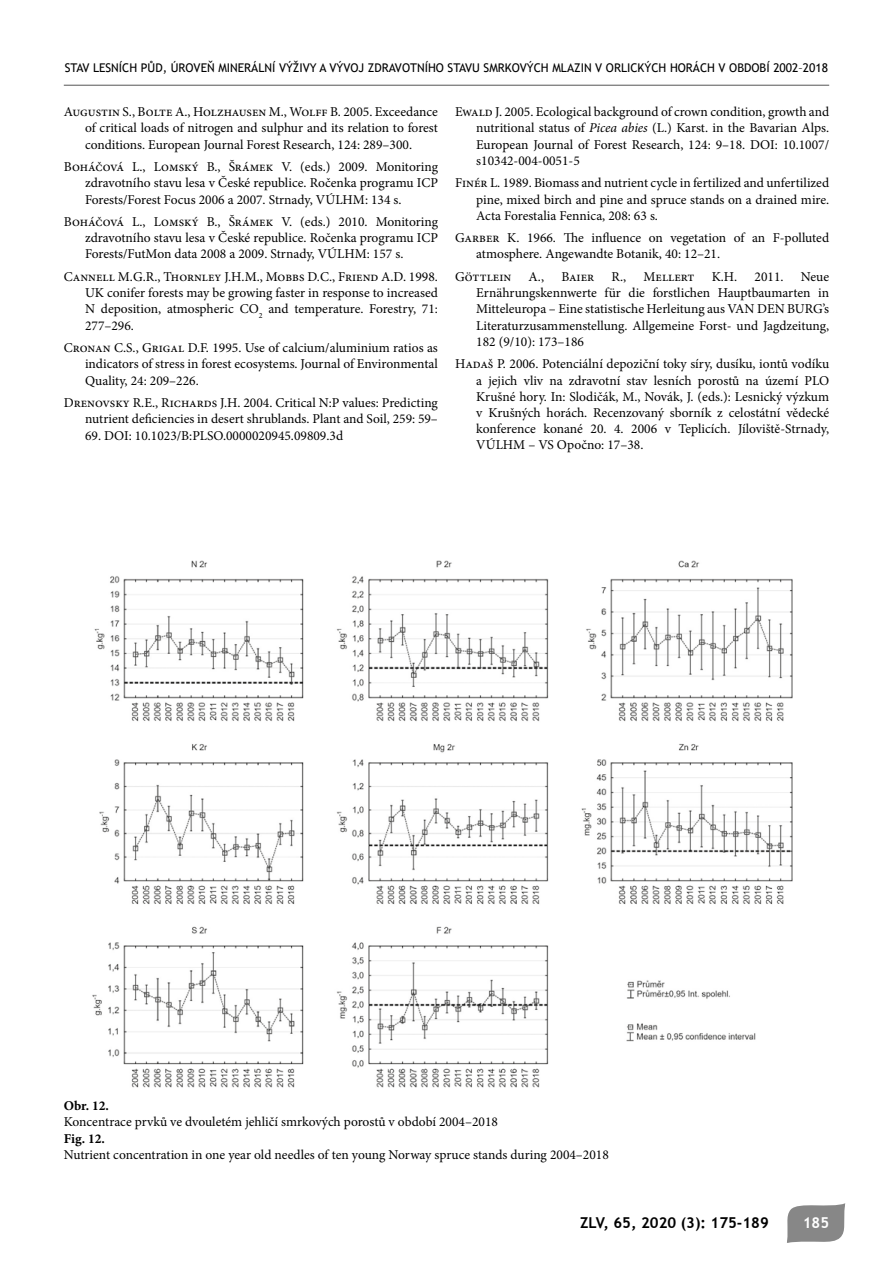
<style>
.page{position:relative;width:893px;height:1263px;background:#fff}
.page>*{position:absolute;margin:0;border:0;box-sizing:border-box;transform-origin:0 0}
.t1{font:700 15px "Trebuchet MS";color:#000}
.t2{font:700 15px "Trebuchet MS";color:#fff}
.t3{font:13.5px/16.2px "Minion Pro";color:#000;text-align:justify}
.t4{font:700 13.5px "Minion Pro";color:#000}
.t5{font:12px "Trebuchet MS";color:#000}
.s1{font-style:italic}
</style>
<div class="page">
<hr style="left:64px;top:85px;width:765px;height:1px;background:#000">
<svg style="left:787px;top:1203px;width:59px;height:40px;background:#999"></svg>
<img style="left:92px;top:560px;width:701px;height:528px">
<p class="t5" style="left:65px;top:60px;width:765px">STAV LESNÍCH PŮD, ÚROVEŇ MINERÁLNÍ VÝŽIVY A VÝVOJ ZDRAVOTNÍHO STAVU SMRKOVÝCH MLAZIN V ORLICKÝCH HORÁCH V OBDOBÍ 2002–2018</p>
<p class="t3" style="left:85px;top:104px;width:354px;text-indent:-21px">Augustin S., Bolte A., Holzhausen M., Wolff B. 2005. Exceedance of critical loads of nitrogen and sulphur and its relation to forest conditions. European Journal Forest Research, 124: 289–300.</p>
<p class="t3" style="left:85px;top:159px;width:354px;text-indent:-21px">Boháčová L., Lomský B., Šrámek V. (eds.) 2009. Monitoring zdravotního stavu lesa v České republice. Ročenka programu ICP Forests/Forest Focus 2006 a 2007. Strnady, VÚLHM: 134 s.</p>
<p class="t3" style="left:85px;top:214px;width:354px;text-indent:-21px">Boháčová L., Lomský B., Šrámek V. (eds.) 2010. Monitoring zdravotního stavu lesa v České republice. Ročenka programu ICP Forests/FutMon data 2008 a 2009. Strnady, VÚLHM: 157 s.</p>
<p class="t3" style="left:85px;top:269px;width:354px;text-indent:-21px">Cannell M.G.R., Thornley J.H.M., Mobbs D.C., Friend A.D. 1998.<br>UK conifer forests may be growing faster in response to increased N deposition, atmospheric CO<sub>2</sub> and temperature. Forestry, 71:<br>277–296.</p>
<p class="t3" style="left:85px;top:340px;width:354px;text-indent:-21px">Cronan C.S., Grigal D.F. 1995. Use of calcium/aluminium ratios as indicators of stress in forest ecosystems. Journal of Environmental Quality, 24: 209–226.</p>
<p class="t3" style="left:64px;top:395px;width:376px;text-align:right">Drenovsky R.E., Richards J.H. 2004. Critical N:P values: Predicting nutrient deficiencies in desert shrublands. Plant and Soil, 259: 59–</p>
<p class="t3" style="left:85px;top:427px;width:260px">69. DOI: 10.1023/B:PLSO.0000020945.09809.3d</p>
<p class="t3" style="left:476px;top:104px;width:354px;text-indent:-21px">Ewald J. 2005. Ecological background of crown condition, growth and nutritional status of <span class="s1">Picea abies</span> (L.) Karst. in the Bavarian Alps.<br>European Journal of Forest Research, 124: 9–18. DOI: 10.1007/ s10342-004-0051-5</p>
<p class="t3" style="left:476px;top:175px;width:354px;text-indent:-21px">Finér L. 1989. Biomass and nutrient cycle in fertilized and unfertilized pine, mixed birch and pine and spruce stands on a drained mire.<br>Acta Forestalia Fennica, 208: 63 s.</p>
<p class="t3" style="left:476px;top:230px;width:354px;text-indent:-21px">Garber K. 1966. The influence on vegetation of an F-polluted atmosphere. Angewandte Botanik, 40: 12–21.</p>
<p class="t3" style="left:455px;top:269px;width:58px">Göttlein</p>
<p class="t3" style="left:529px;top:269px;width:17px">A.,</p>
<p class="t3" style="left:561px;top:269px;width:35px">Baier</p>
<p class="t3" style="left:612px;top:269px;width:16px">R.,</p>
<p class="t3" style="left:644px;top:269px;width:52px">Mellert</p>
<p class="t3" style="left:712px;top:269px;width:27px">K.H.</p>
<p class="t3" style="left:755px;top:269px;width:30px">2011.</p>
<p class="t3" style="left:476px;top:269px;width:354px;text-indent:325px">Neue Ernährungskennwerte für die forstlichen Hauptbaumarten in Mitteleuropa – Eine statistische Herleitung aus VAN DEN BURG’s Literaturzusammenstellung. Allgemeine Forst‐ und Jagdzeitung, 182 (9/10): 173–186</p>
<p class="t3" style="left:476px;top:356px;width:354px;text-indent:-21px">Hadaš P. 2006. Potenciální depoziční toky síry, dusíku, iontů vodíku a jejich vliv na zdravotní stav lesních porostů na území PLO Krušné hory. In: Slodičák, M., Novák, J. (eds.): Lesnický výzkum v Krušných horách. Recenzovaný sborník z celostátní vědecké konference konané 20. 4. 2006 v Teplicích. Jíloviště-Strnady, VÚLHM – VS Opočno: 17–38.</p>
<p class="t4" style="left:64px;top:1096px;width:47px">Obr. 12.</p>
<p class="t3" style="left:64px;top:1114px;width:436px">Koncentrace prvků ve dvouletém jehličí smrkových porostů v období 2004–2018</p>
<p class="t4" style="left:64px;top:1129px;width:43px">Fig. 12.</p>
<p class="t3" style="left:64px;top:1146px;width:547px">Nutrient concentration in one year old needles of ten young Norway spruce stands during 2004–2018</p>
<p class="t1" style="left:580px;top:1213px;width:190px">ZLV, 65, 2020 (3): 175-189</p>
<p class="t2" style="left:803px;top:1213px;width:28px">185</p>
</div>
